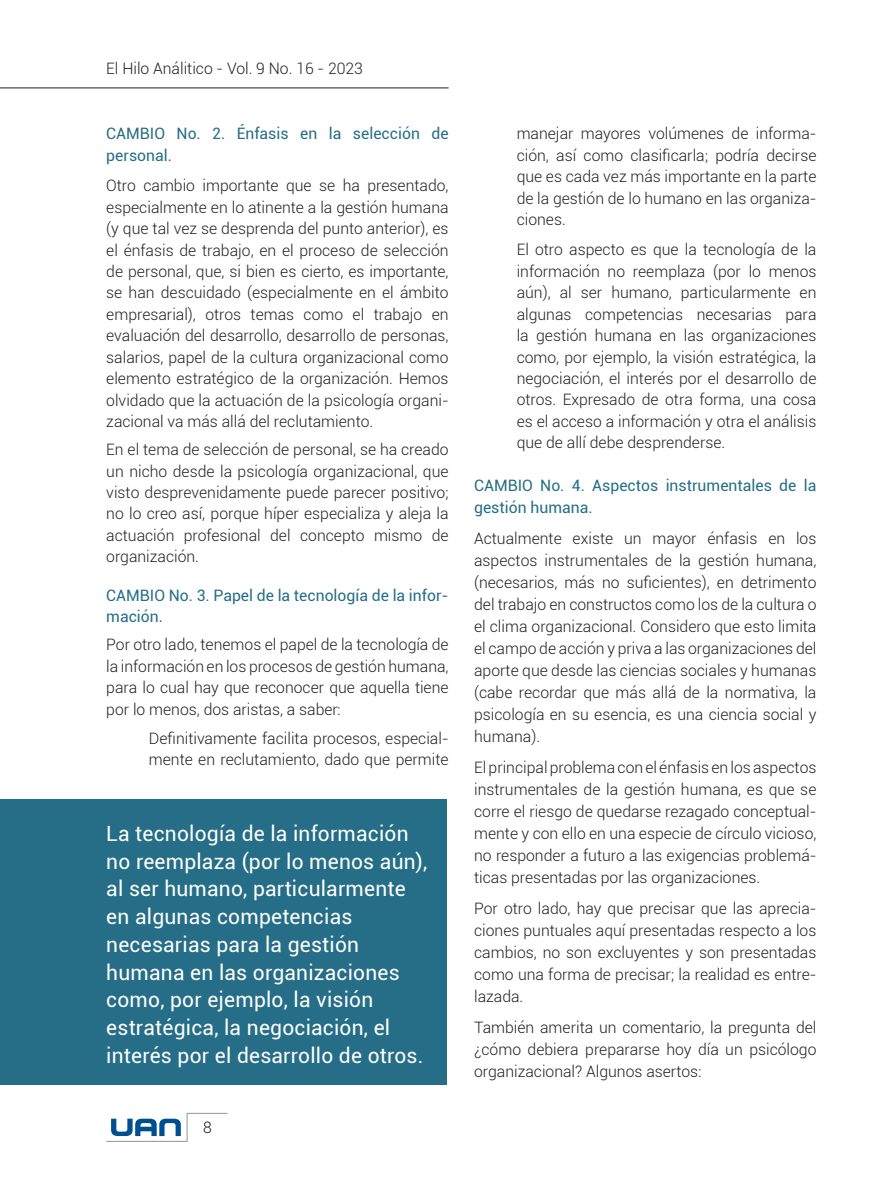
<style>
.page{position:relative;width:893px;height:1191px;background:#fff}
.page>*{position:absolute;margin:0;border:0;box-sizing:border-box;transform-origin:0 0}
.t1{font:21px/27.8px "Roboto";letter-spacing:.01em;color:#fff}
.t2{font:300 15.75px/21.5px "Roboto";color:#231f20;text-align:justify}
.t3{font:15.75px/21.8px "Roboto";color:#266e87}
</style>
<div class="page">
<hr style="left:0;top:87px;width:449px;height:1px;background:#231f20">
<svg style="left:111px;top:1118px;width:70px;height:18px"></svg>
<hr style="left:106px;top:1141px;width:81px;height:1px;background:#939598">
<svg style="left:187px;top:1114px;width:1px;height:27px"></svg>
<hr style="left:187px;top:1113px;width:40px;height:1px;background:#939598">
<div style="left:0;top:799px;width:446px;height:285px;background:#266e87"></div>
<p class="t2" style="left:106px;top:57px;width:258px">El Hilo Análitico - Vol. 9 No. 16 - 2023</p>
<p class="t3" style="left:106px;top:122px;width:344px">CAMBIO No. 2. Énfasis en la selección de personal.</p>
<p class="t2" style="left:106px;top:174px;width:344px">Otro cambio importante que se ha presentado, especialmente en lo atinente a la gestión humana (y que tal vez se desprenda del punto anterior), es el énfasis de trabajo, en el proceso de selección de personal, que, si bien es cierto, es importante, se han descuidado (especialmente en el ámbito empresarial), otros temas como el trabajo en evaluación del desarrollo, desarrollo de personas, salarios, papel de la cultura organizacional como elemento estratégico de la organización. Hemos olvidado que la actuación de la psicología organi&shy;zacional va más allá del reclutamiento.</p>
<p class="t2" style="left:106px;top:438px;width:344px">En el tema de selección de personal, se ha creado un nicho desde la psicología organizacional, que visto desprevenidamente puede parecer positivo; no lo creo así, porque híper especializa y aleja la actuación profesional del concepto mismo de organización.</p>
<p class="t3" style="left:106px;top:584px;width:344px">CAMBIO No. 3. Papel de la tecnología de la infor&shy;mación.</p>
<p class="t2" style="left:106px;top:633px;width:344px">Por otro lado, tenemos el papel de la tecnología de la información en los procesos de gestión humana, para lo cual hay que reconocer que aquella tiene por lo menos, dos aristas, a saber:</p>
<p class="t2" style="left:149px;top:727px;width:301px;line-height:21px">Definitivamente facilita procesos, especial&shy;mente en reclutamiento, dado que permite</p>
<p class="t1" style="left:106px;top:819px;width:322px">La tecnología de la información no reemplaza (por lo menos aún), al ser humano, particularmente en algunas competencias necesarias para la gestión humana en las organizaciones como, por ejemplo, la visión estratégica, la negociación, el interés por el desarrollo de otros.</p>
<p class="t2" style="left:203px;top:1116px;width:10px">8</p>
<p class="t2" style="left:517px;top:123px;width:301px">manejar mayores volúmenes de informa&shy;ción, así como clasificarla; podría decirse que es cada vez más importante en la parte de la gestión de lo humano en las organiza&shy;ciones.</p>
<p class="t2" style="left:517px;top:238px;width:301px">El otro aspecto es que la tecnología de la información no reemplaza (por lo menos aún), al ser humano, particularmente en algunas competencias necesarias para la gestión humana en las organizaciones como, por ejemplo, la visión estratégica, la negociación, el interés por el desarrollo de otros. Expresado de otra forma, una cosa es el acceso a información y otra el análisis que de allí debe desprenderse.</p>
<p class="t3" style="left:474px;top:474px;width:344px">CAMBIO No. 4. Aspectos instrumentales de la gestión humana.</p>
<p class="t2" style="left:474px;top:526px;width:344px;line-height:22px">Actualmente existe un mayor énfasis en los aspectos instrumentales de la gestión humana, (necesarios, más no suficientes), en detrimento del trabajo en constructos como los de la cultura o el clima organizacional. Considero que esto limita el campo de acción y priva a las organizaciones del aporte que desde las ciencias sociales y humanas (cabe recordar que más allá de la normativa, la psicología en su esencia, es una ciencia social y humana).</p>
<p class="t2" style="left:474px;top:755px;width:344px;line-height:22px">El principal problema con el énfasis en los aspectos instrumentales de la gestión humana, es que se corre el riesgo de quedarse rezagado conceptual&shy;mente y con ello en una especie de círculo vicioso, no responder a futuro a las exigencias problemá&shy;ticas presentadas por las organizaciones.</p>
<p class="t2" style="left:474px;top:896px;width:344px;line-height:22px">Por otro lado, hay que precisar que las aprecia&shy;ciones puntuales aquí presentadas respecto a los cambios, no son excluyentes y son presentadas como una forma de precisar; la realidad es entre&shy;lazada.</p>
<p class="t2" style="left:474px;top:1015px;width:344px;line-height:22px">También amerita un comentario, la pregunta del ¿cómo debiera prepararse hoy día un psicólogo organizacional? Algunos asertos:</p>
</div>
